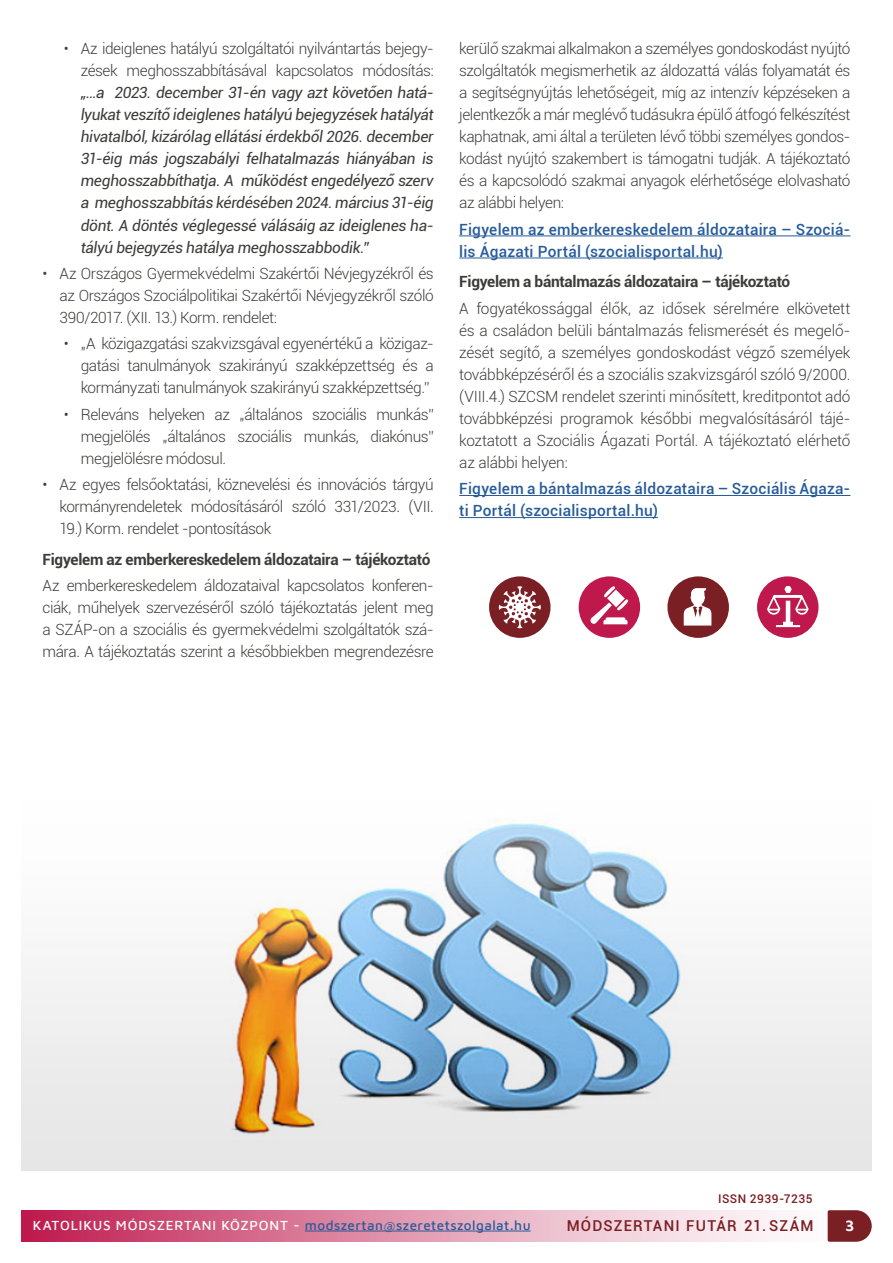
<style>
.page{position:relative;width:893px;height:1263px;background:#fff}
.page>*{position:absolute;margin:0;border:0;box-sizing:border-box;transform-origin:0 0}
.t1{font:700 15.75px "Maven Pro";color:#fff}
.t2{font:300 15.45px/22px "Roboto";letter-spacing:-.025em;color:#3c3c3b;text-align:justify}
.t3{font:italic 15.45px/22px "Roboto";letter-spacing:-.02em;color:#3c3c3b;text-align:justify}
.t4{font:500 15.45px/22px "Roboto";letter-spacing:.015em;color:#275b9b}
.t5{font:700 15.45px "Roboto";letter-spacing:-.02em;color:#3c3c3b}
.t6{font:500 15px "Roboto";letter-spacing:.08em;color:#7a1f23}
.t7{font:500 13.5px "Maven Pro";letter-spacing:.035em;color:#275b9b}
.t8{font:500 12px "Roboto";letter-spacing:.04em;color:#7a1f23}
.s1{color:#fff}
</style>
<div class="page">
<div style="left:21px;top:1210px;width:837px;height:32px;background:linear-gradient(to right,#bf2356,#fff)"></div>
<hr style="left:305px;top:1231px;width:226px;height:1px;background:#275b9b">
<svg style="left:828px;top:1210px;width:44px;height:32px"></svg>
<div style="left:579px;top:576px;width:61px;height:62px;background:#be184d;border-radius:50%"></div>
<svg style="left:590px;top:586px;width:38px;height:38px"></svg>
<div style="left:489px;top:576px;width:61px;height:62px;background:#7a1f23;border-radius:50%"></div>
<svg style="left:499px;top:586px;width:42px;height:42px"></svg>
<div style="left:757px;top:576px;width:61px;height:62px;background:#be184d;border-radius:50%"></div>
<svg style="left:767px;top:586px;width:42px;height:41px"></svg>
<div style="left:667px;top:576px;width:62px;height:62px;background:#7a1f23;border-radius:50%"></div>
<svg style="left:684px;top:588px;width:27px;height:37px"></svg>
<hr style="left:459px;top:236px;width:391px;height:1px;background:#275b9b">
<hr style="left:459px;top:258px;width:264px;height:1px;background:#275b9b">
<hr style="left:459px;top:495px;width:391px;height:1px;background:#275b9b">
<hr style="left:459px;top:517px;width:199px;height:1px;background:#275b9b">
<img style="left:21px;top:822px;width:851px;height:348px">
<p class="t2" style="left:64px;top:37px;width:371px;text-align:right">• Az ideiglenes hatályú szolgáltatói nyilvántartás bejegy&shy;zések meghosszabbításával kapcsolatos módosítás:</p>
<p class="t3" style="left:81px;top:81px;width:354px">„…a 2023. december 31-én vagy azt követően hatá&shy;lyukat veszítő ideiglenes hatályú bejegyzések hatályát hivatalból, kizárólag ellátási érdekből 2026. december 31-éig más jogszabályi felhatalmazás hiányában is meghosszabbíthatja. A működést engedélyező szerv a meghosszabbítás kérdésében 2024. március 31-éig dönt. A döntés véglegessé válásáig az ideiglenes ha&shy;tályú bejegyzés hatálya meghosszabbodik.”</p>
<p class="t2" style="left:60px;top:262px;width:376px;text-indent:-17px">• Az Országos Gyermekvédelmi Szakértői Névjegyzékről és az Országos Szociálpolitikai Szakértői Névjegyzékről szóló 390/2017. (XII. 13.) Korm. rendelet:</p>
<p class="t2" style="left:81px;top:332px;width:354px;text-indent:-17px">• „A közigazgatási szakvizsgával egyenértékű a közigaz&shy;gatási tanulmányok szakirányú szakképzettség és a kormányzati tanulmányok szakirányú szakképzettség.”</p>
<p class="t2" style="left:81px;top:403px;width:354px;text-indent:-17px">• Releváns helyeken az „általános szociális munkás” megjelölés „általános szociális munkás, diakónus” megjelölésre módosul.</p>
<p class="t2" style="left:60px;top:473px;width:376px;text-indent:-17px">• Az egyes felsőoktatási, köznevelési és innovációs tárgyú kormányrendeletek módosításáról szóló 331/2023. (VII.<br>19.) Korm. rendelet -pontosítások</p>
<p class="t5" style="left:43px;top:548px;width:389px">Figyelem az emberkereskedelem áldozataira – tájékoztató</p>
<p class="t2" style="left:43px;top:574px;width:393px">Az emberkereskedelem áldozataival kapcsolatos konferen&shy;ciák, műhelyek szervezéséről szóló tájékoztatás jelent meg a SZÁP-on a szociális és gyermekvédelmi szolgáltatók szá&shy;mára. A tájékoztatás szerint a későbbiekben megrendezésre</p>
<p class="t2" style="left:459px;top:37px;width:393px">kerülő szakmai alkalmakon a személyes gondoskodást nyújtó szolgáltatók megismerhetik az áldozattá válás folyamatát és a segítségnyújtás lehetőségeit, míg az intenzív képzéseken a jelentkezők a már meglévő tudásukra épülő átfogó felkészítést kaphatnak, ami által a területen lévő többi személyes gondos&shy;kodást nyújtó szakembert is támogatni tudják. A tájékoztató és a kapcsolódó szakmai anyagok elérhetősége elolvasható az alábbi helyen:</p>
<p class="t4" style="left:459px;top:218px;width:393px">Figyelem az emberkereskedelem áldozataira – Szociá&shy;lis Ágazati Portál (szocialisportal.hu)</p>
<p class="t5" style="left:459px;top:271px;width:333px">Figyelem a bántalmazás áldozataira – tájékoztató</p>
<p class="t2" style="left:459px;top:297px;width:393px">A fogyatékossággal élők, az idősek sérelmére elkövetett és a családon belüli bántalmazás felismerését és megelő&shy;zését segítő, a személyes gondoskodást végző személyek továbbképzéséről és a szociális szakvizsgáról szóló 9/2000. (VIII.4.) SZCSM rendelet szerinti minősített, kreditpontot adó továbbképzési programok későbbi megvalósításáról tájé&shy;koztatott a Szociális Ágazati Portál. A tájékoztató elérhető az alábbi helyen:</p>
<p class="t4" style="left:459px;top:477px;width:393px">Figyelem a bántalmazás áldozataira – Szociális Ágaza&shy;ti Portál (szocialisportal.hu)</p>
<p class="t8" style="left:718px;top:1190px;width:96px">ISSN 2939-7235</p>
<p class="t7" style="left:33px;top:1216px;width:499px"><span class="s1">KATOLIKUS MÓDSZERTANI KÖZPONT -</span> modszertan@szeretetszolgalat.hu</p>
<p class="t6" style="left:567px;top:1215px;width:248px">MÓDSZERTANI FUTÁR 21. SZÁM</p>
<p class="t1" style="left:845px;top:1214px;width:11px">3</p>
</div>
